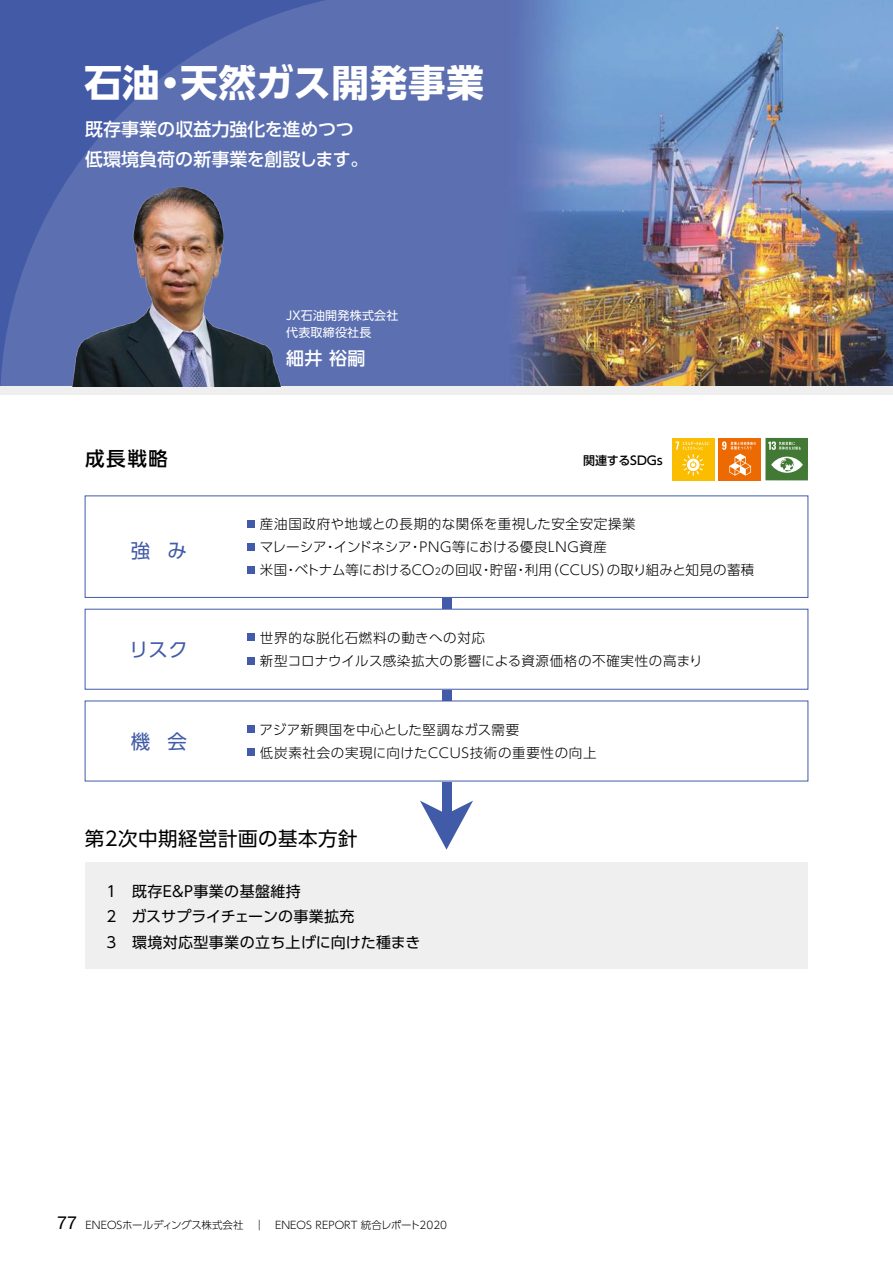
<style>
.page{position:relative;width:893px;height:1263px;background:#fff}
.page>*{position:absolute;margin:0;border:0;box-sizing:border-box;transform-origin:0 0}
.t1{font:700 37.5px "UD Shin Go Pro";letter-spacing:.02em;color:#fff}
.t2{font:19.5px "UD Shin Go Pro";letter-spacing:.025em;color:#000}
.t3{font:19.5px "UD Shin Go Pro";color:#425ba8}
.t4{font:500 19.5px "UD Shin Go Pro";color:#000}
.t5{font:500 18px/30px "UD Shin Go Pro";color:#fff}
.t6{font:15px/25.5px "UD Shin Go Pro";letter-spacing:.025em;color:#000}
.t7{font:300 13.5px/23.2px "UD Shin Go Pro";letter-spacing:.03em;color:#000}
.t8{font:300 13.5px/23.2px "UD Shin Go Pro";letter-spacing:.05em;color:#000}
.t9{font:12px/16.5px "UD Shin Go Pro";letter-spacing:.02em;color:#fff}
.t10{font:500 12px "UD Shin Go Pro";color:#000}
.t11{font:300 10.5px "UD Shin Go Pro";color:#000}
.s1{font-size:9.45px}
.s2{font-family:"Helvetica Neue LT Std";font-weight:400;font-size:18px}
</style>
<div class="page">
<div style="left:442px;top:567px;width:9px;height:256px;background:#425ba8"></div>
<div style="left:85px;top:496px;width:723px;height:101px;background:#fff"></div>
<div style="left:85px;top:496px;width:723px;height:102px;border:1px solid #425ba8"></div>
<div style="left:85px;top:609px;width:723px;height:80px;background:#fff"></div>
<div style="left:85px;top:609px;width:723px;height:80px;border:1px solid #425ba8"></div>
<img style="left:0;top:0;width:893px;height:387px">
<div style="left:247px;top:520px;width:7px;height:8px;background:#425ba8"></div>
<div style="left:247px;top:543px;width:7px;height:8px;background:#425ba8"></div>
<div style="left:247px;top:566px;width:7px;height:8px;background:#425ba8"></div>
<div style="left:247px;top:633px;width:7px;height:8px;background:#425ba8"></div>
<div style="left:247px;top:657px;width:7px;height:7px;background:#425ba8"></div>
<div style="left:85px;top:862px;width:723px;height:106px;background:#efefef"></div>
<div style="left:85px;top:701px;width:723px;height:80px;background:#fff"></div>
<div style="left:247px;top:725px;width:7px;height:8px;background:#425ba8"></div>
<div style="left:247px;top:748px;width:7px;height:8px;background:#425ba8"></div>
<div style="left:0;top:387px;width:893px;height:8px;background:#efefef"></div>
<svg style="left:420px;top:801px;width:53px;height:49px"></svg>
<img style="left:40px;top:150px;width:257px;height:237px">
<div style="left:672px;top:438px;width:42px;height:42px;background:#fabd00"></div>
<svg style="left:675px;top:441px;width:34px;height:35px"></svg>
<div style="left:719px;top:438px;width:42px;height:42px;background:#ed6a02"></div>
<svg style="left:722px;top:441px;width:34px;height:35px"></svg>
<div style="left:765px;top:438px;width:43px;height:42px;background:#427935"></div>
<svg style="left:771px;top:457px;width:32px;height:16px"></svg>
<svg style="left:768px;top:441px;width:33px;height:9px"></svg>
<h1 class="t1" style="left:84px;top:52px;width:401px">石油・天然ガス開発事業</h1>
<h3 class="t5" style="left:85px;top:114px;width:285px">既存事業の収益力強化を進めつつ低環境負荷の新事業を創設します。</h3>
<p class="t9" style="left:286px;top:307px;width:114px">JX石油開発株式会社代表取締役社長</p>
<h3 class="t5" style="left:286px;top:343px;width:81px">細井 裕嗣</h3>
<h2 class="t4" style="left:85px;top:443px;width:84px">成長戦略</h2>
<p class="t10" style="left:583px;top:451px;width:81px">関連するSDGs</p>
<h2 class="t3" style="left:131px;top:534px;width:58px">強 み</h2>
<h2 class="t3" style="left:129px;top:633px;width:60px">リスク</h2>
<h2 class="t3" style="left:131px;top:726px;width:58px">機 会</h2>
<p class="t7" style="left:260px;top:512px;width:496px">産油国政府や地域との長期的な関係を重視した安全安定操業<br>マレーシア・インドネシア・PNG等における優良LNG資産<br>米国・ベトナム等におけるCO<span class="s1">2</span>の回収・貯留・利用（CCUS）の取り組みと知見の蓄積</p>
<p class="t8" style="left:260px;top:625px;width:444px">世界的な脱化石燃料の動きへの対応<br>新型コロナウイルス感染拡大の影響による資源価格の不確実性の高まり</p>
<p class="t7" style="left:260px;top:717px;width:261px">アジア新興国を中心とした堅調なガス需要</p>
<p class="t8" style="left:260px;top:740px;width:338px">低炭素社会の実現に向けたCCUS技術の重要性の向上</p>
<h2 class="t2" style="left:85px;top:822px;width:274px">第2次中期経営計画の基本方針</h2>
<p class="t6" style="left:106px;top:878px;width:315px">1　既存E&amp;P事業の基盤維持<br>2　ガスサプライチェーンの事業拡充<br>3　環境対応型事業の立ち上げに向けた種まき</p>
<p class="t11" style="left:57px;top:1217px;width:391px"><span class="s2">77</span> ENEOSホールディングス株式会社　｜　ENEOS REPORT 統合レポート2020</p>
</div>
